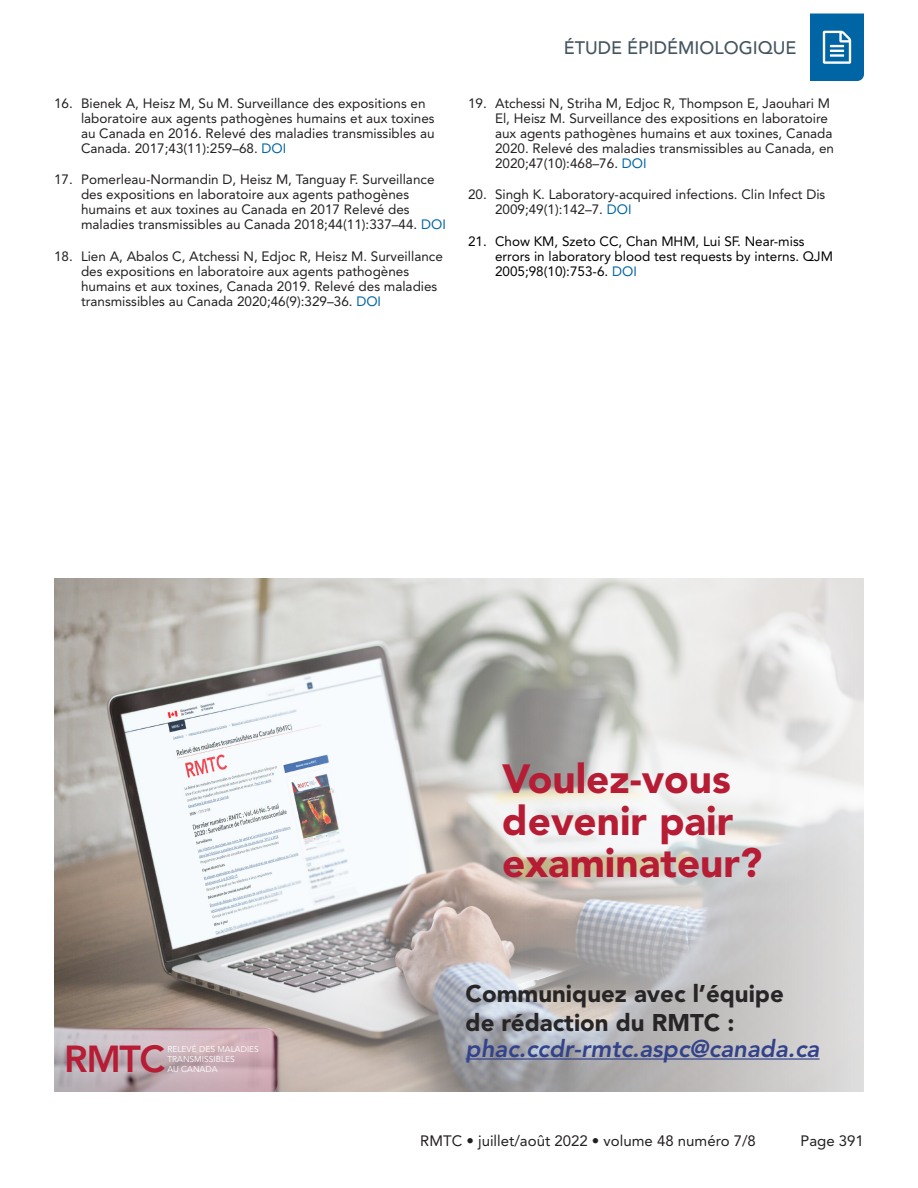
<style>
.page{position:relative;width:918px;height:1188px;background:#fff}
.page>*{position:absolute;margin:0;border:0;box-sizing:border-box;transform-origin:0 0}
.t1{font:900 40.5px/42px "Avenir LT Std";color:#b71c35}
.t2{font:800 37.35px "Avenir LT Std";color:#b71c35}
.t3{font:900 24px/28.8px "Avenir LT Std";color:#272525}
.t4{font:italic 800 24px "Avenir LT Std";color:#32428b}
.t5{font:500 18px "Avenir LT Std";color:#45555f}
.t6{font:15px "Avenir LT Std";color:#231f20}
.t7{font:13.5px/15px "Avenir LT Std";color:#231f20}
.t8{font:13.5px/15px "Avenir LT Std";color:#000}
.t9{font:8.4px/10.2px "Avenir LT Std";color:#fff}
.s1{color:#0065a4}
</style>
<div class="page">
<svg style="left:810px;top:14px;width:54px;height:67px;background:#1c76ae"></svg>
<img style="left:54px;top:579px;width:810px;height:513px">
<hr style="left:466px;top:1058px;width:354px;height:2px;background:#32428b">
<p class="t7" style="left:81px;top:96px;width:355px;text-indent:-27px">16. Bienek A, Heisz M, Su M. Surveillance des expositions en laboratoire aux agents pathogènes humains et aux toxines au Canada en 2016. Relevé des maladies transmissibles au Canada. 2017;43(11):259–68. <span class="s1">DOI</span></p>
<p class="t7" style="left:81px;top:172px;width:366px;text-indent:-27px">17. Pomerleau-Normandin D, Heisz M, Tanguay F. Surveillance des expositions en laboratoire aux agents pathogènes humains et aux toxines au Canada en 2017 Relevé des maladies transmissibles au Canada 2018;44(11):337–44. <span class="s1">DOI</span></p>
<p class="t7" style="left:81px;top:249px;width:363px;text-indent:-27px">18. Lien A, Abalos C, Atchessi N, Edjoc R, Heisz M. Surveillance des expositions en laboratoire aux agents pathogènes humains et aux toxines, Canada 2019. Relevé des maladies transmissibles au Canada 2020;46(9):329–36. <span class="s1">DOI</span></p>
<h3 class="t5" style="left:564px;top:37px;width:234px">ÉTUDE ÉPIDÉMIOLOGIQUE</h3>
<p class="t7" style="left:495px;top:96px;width:341px;text-indent:-27px">19. Atchessi N, Striha M, Edjoc R, Thompson E, Jaouhari M El, Heisz M. Surveillance des expositions en laboratoire aux agents pathogènes humains et aux toxines, Canada 2020. Relevé des maladies transmissibles au Canada, en 2020;47(10):468–76. <span class="s1">DOI</span></p>
<p class="t7" style="left:495px;top:187px;width:332px;text-indent:-27px">20. Singh K. Laboratory-acquired infections. Clin Infect Dis<br>2009;49(1):142–7. <span class="s1">DOI</span></p>
<p class="t8" style="left:495px;top:234px;width:339px;text-indent:-27px">21. Chow KM, Szeto CC, Chan MHM, Lui SF. Near-miss errors in laboratory blood test requests by interns. QJM<br>2005;98(10):753-6. <span class="s1">DOI</span></p>
<p class="t2" style="left:64px;top:1037px;width:102px">RMTC</p>
<p class="t9" style="left:167px;top:1044px;width:93px">RELEVÉ DES MALADIES<br>TRANSMISSIBLES<br>AU CANADA</p>
<p class="t1" style="left:502px;top:758px;width:262px">Voulez-vous devenir pair examinateur?</p>
<p class="t3" style="left:466px;top:979px;width:320px">Communiquez avec l’équipe de rédaction du RMTC :</p>
<p class="t4" style="left:466px;top:1034px;width:355px">phac.ccdr-rmtc.aspc@canada.ca</p>
<p class="t6" style="left:420px;top:1133px;width:337px">RMTC • juillet/août 2022 • volume 48 numéro 7/8</p>
<p class="t6" style="left:801px;top:1133px;width:65px">Page 391</p>
</div>
